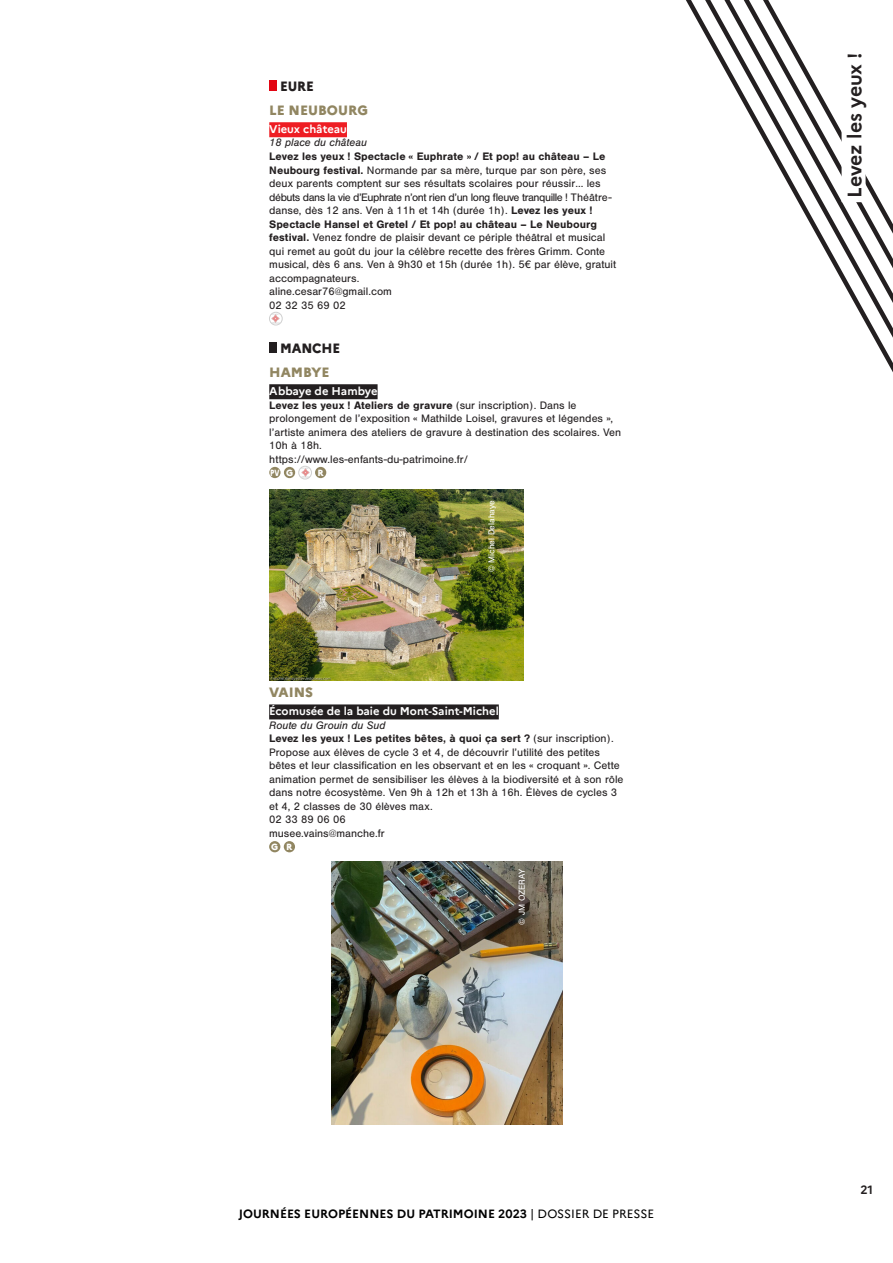
<style>
.page{position:relative;width:893px;height:1263px;background:#fff}
.page>*{position:absolute;margin:0;border:0;box-sizing:border-box;transform-origin:0 0}
.t1{font:700 19.5px "Marianne";letter-spacing:-.005em;color:#231f20}
.t2{font:800 13.5px "Marianne";color:#918661}
.Nom_commune_-14{font:800 13.5px "Marianne";letter-spacing:-.01em;color:#231f20;scale:.96 1}
.t3{font:700 12px "Marianne";color:#000}
.t4{font:700 12px "Marianne";color:#231f20}
.t5{font:11.25px/13.5px "Nimbus San";color:#231f20}
.t6{font:700 11.25px "Marianne";color:#fff}
.t7{font:italic 11.25px "Nimbus San";color:#231f20}
.t8{font:9px "Nimbus San";color:#fff}
.t9{font:800 9px "Marianne";color:#fff}
.t10{font:800 9px "Marianne";color:#fff;scale:.75 1}
.s1{font-weight:700}
.s2{font-weight:400}
</style>
<div class="page">
<svg style="left:686px;top:0;width:207px;height:372px"></svg>
<div style="left:842px;top:35px;width:24px;height:167px;background:#fff"></div>
<div style="left:269px;top:122px;width:78px;height:15px;background:#ee1d23"></div>
<div style="left:269px;top:80px;width:7px;height:11px;background:#e20613"></div>
<svg style="left:271px;top:314px;width:10px;height:10px"></svg>
<div style="left:269px;top:312px;width:13px;height:13px;border:1px solid #d0d0d0;border-radius:50%"></div>
<div style="left:269px;top:384px;width:109px;height:15px;background:#231f20"></div>
<div style="left:269px;top:342px;width:7px;height:11px;background:#231f20"></div>
<div style="left:269px;top:467px;width:12px;height:11px;background:#918661;border-radius:50%"></div>
<div style="left:284px;top:467px;width:11px;height:11px;background:#918661;border-radius:50%"></div>
<svg style="left:301px;top:468px;width:9px;height:9px"></svg>
<div style="left:299px;top:466px;width:13px;height:13px;border:1px solid #d0d0d0;border-radius:50%"></div>
<div style="left:315px;top:467px;width:11px;height:11px;background:#918661;border-radius:50%"></div>
<img style="left:269px;top:489px;width:254px;height:192px">
<div style="left:269px;top:704px;width:230px;height:15px;background:#231f20"></div>
<div style="left:269px;top:841px;width:11px;height:11px;background:#918661;border-radius:50%"></div>
<div style="left:284px;top:841px;width:11px;height:11px;background:#918661;border-radius:50%"></div>
<img style="left:332px;top:862px;width:231px;height:262px">
<p class="Nom_commune_-14" style="left:280px;top:78px;width:37px">EURE</p>
<p class="t2" style="left:269px;top:102px;width:100px">LE NEUBOURG</p>
<p class="t6" style="left:269px;top:122px;width:79px">Vieux château</p>
<p class="t7" style="left:269px;top:136px;width:99px">18 place du château</p>
<p class="t5" style="left:269px;top:150px;width:348px"><span class="s1">Levez les yeux ! Spectacle « Euphrate » / Et pop! au château – Le Neubourg festival.</span> Normande par sa mère, turque par son père, ses deux parents comptent sur ses résultats scolaires pour réussir… les débuts dans la vie d’Euphrate n’ont rien d’un long fleuve tranquille ! Théâtre&shy;danse, dès 12 ans. Ven à 11h et 14h (durée 1h). <span class="s1">Levez les yeux !<br>Spectacle Hansel et Gretel / Et pop! au château – Le Neubourg festival.</span> Venez fondre de plaisir devant ce périple théâtral et musical qui remet au goût du jour la célèbre recette des frères Grimm. Conte musical, dès 6 ans. Ven à 9h30 et 15h (durée 1h). 5€ par élève, gratuit accompagnateurs.</p>
<p class="t5" style="left:269px;top:285px;width:124px">aline.cesar76@gmail.com</p>
<p class="t5" style="left:269px;top:298px;width:78px">02 32 35 69 02</p>
<p class="Nom_commune_-14" style="left:280px;top:340px;width:64px">MANCHE</p>
<p class="t2" style="left:269px;top:364px;width:62px">HAMBYE</p>
<p class="t6" style="left:269px;top:384px;width:110px">Abbaye de Hambye</p>
<p class="t5" style="left:269px;top:398px;width:353px"><span class="s1">Levez les yeux ! Ateliers de gravure</span> (sur inscription). Dans le prolongement de l’exposition « Mathilde Loisel, gravures et légendes », l’artiste animera des ateliers de gravure à destination des scolaires. Ven 10h à 18h.</p>
<p class="t5" style="left:269px;top:452px;width:200px">https://www.les-enfants-du-patrimoine.fr/</p>
<p class="t10" style="left:270px;top:467px;width:14px">PV</p>
<p class="t9" style="left:286px;top:467px;width:9px">G</p>
<p class="t9" style="left:318px;top:467px;width:8px">R</p>
<p class="t8" style="left:486px;top:572px;width:73px;rotate:-90deg">© Michel Delahaye</p>
<p class="t2" style="left:269px;top:684px;width:46px">VAINS</p>
<p class="t6" style="left:269px;top:704px;width:231px">Écomusée de la baie du Mont-Saint-Michel</p>
<p class="t7" style="left:269px;top:718px;width:118px">Route du Grouin du Sud</p>
<p class="t5" style="left:269px;top:732px;width:356px"><span class="s1">Levez les yeux ! Les petites bêtes, à quoi ça sert ?</span> (sur inscription).<br>Propose aux élèves de cycle 3 et 4, de découvrir l’utilité des petites bêtes et leur classification en les observant et en les « croquant ». Cette animation permet de sensibiliser les élèves à la biodiversité et à son rôle dans notre écosystème. Ven 9h à 12h et 13h à 16h. Élèves de cycles 3 et 4, 2 classes de 30 élèves max.</p>
<p class="t5" style="left:269px;top:813px;width:78px">02 33 89 06 06</p>
<p class="t5" style="left:269px;top:826px;width:117px">musee.vains@manche.fr</p>
<p class="t9" style="left:271px;top:841px;width:9px">G</p>
<p class="t9" style="left:286px;top:841px;width:8px">R</p>
<p class="t8" style="left:517px;top:925px;width:57px;rotate:-90deg">© JM OZERAY</p>
<p class="t3" style="left:239px;top:1206px;width:417px">JOURNÉES EUROPÉENNES DU PATRIMOINE 2023 <span class="s2">| DOSSIER DE PRESSE</span></p>
<p class="t1" style="left:842px;top:198px;width:147px;rotate:-90deg">Levez les yeux !</p>
<p class="t4" style="left:860px;top:1183px;width:14px">21</p>
</div>
